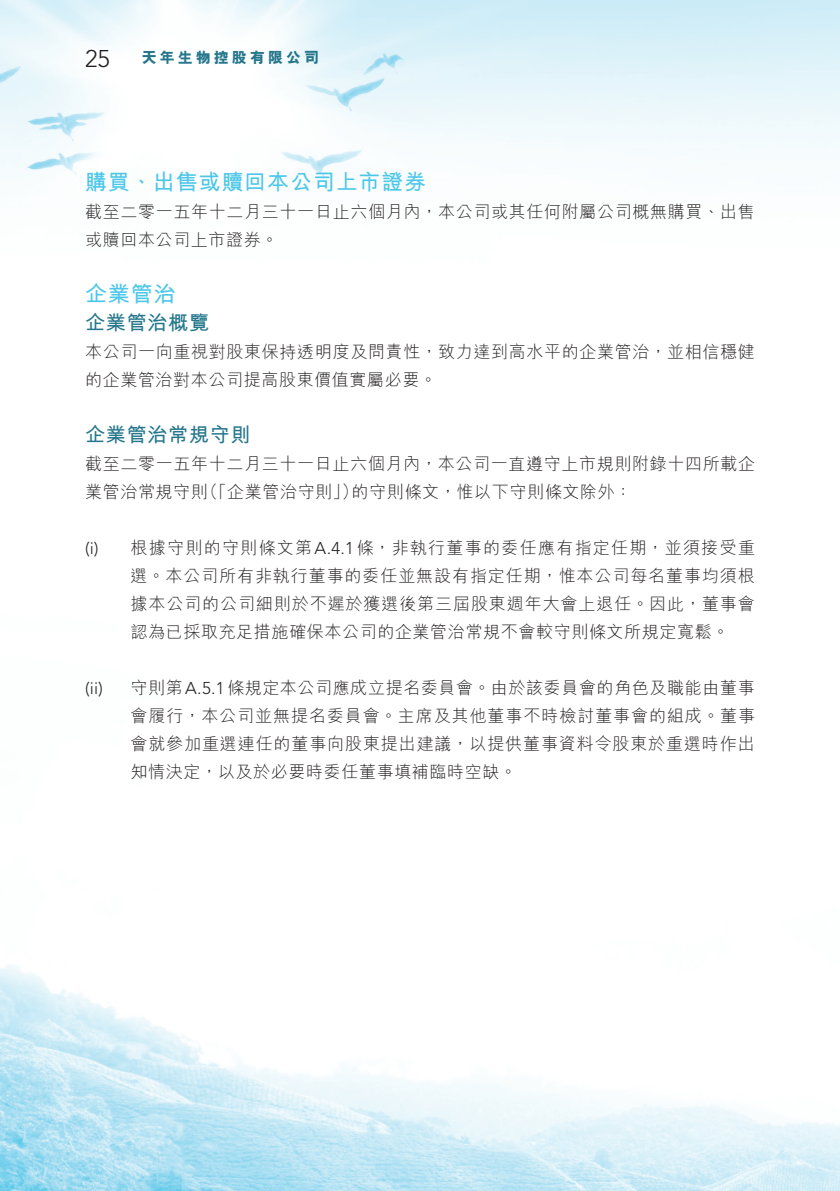
<style>
.page{position:relative;width:840px;height:1191px;background:#fff}
.page>*{position:absolute;margin:0;border:0;box-sizing:border-box;transform-origin:0 0}
.t1{font:300 24px "Avenir LT Std";color:#231f20}
._01_H1{font:700 22px "M Hei HK";letter-spacing:.04em;color:#4dc7e9}
._02_H2{font:700 20px "M Hei HK";letter-spacing:.04em;color:#26778c}
._00_txt{font:300 17px/28px "M Hei HK";letter-spacing:.04em;color:#231f20}
._00_txt-2{font:300 17px "M Hei HK";letter-spacing:.075em;color:#231f20}
._00_txt-3{font:300 17px "Avenir LT Std";color:#231f20}
.t2{font:800 15px "M Hei HK";letter-spacing:.2em;color:#26778c}
.s1{font-family:"Avenir LT Std"}
</style>
<div class="page">
<img style="left:0;top:0;width:839px;height:1191px">
<p class="t1" style="left:85px;top:45px;width:26px">25</p>
<p class="t2" style="left:142px;top:50px;width:178px">天年生物控股有限公司</p>
<p class="_01_H1" style="left:85px;top:166px;width:342px">購買、出售或贖回本公司上市證券</p>
<p class="_00_txt" style="left:85px;top:197px;width:671px">截至二零一五年十二月三十一日止六個月內，本公司或其任何附屬公司概無購買、出售或贖回本公司上市證券。</p>
<p class="_01_H1" style="left:85px;top:278px;width:92px">企業管治</p>
<p class="_02_H2" style="left:85px;top:308px;width:125px">企業管治概覽</p>
<p class="_00_txt" style="left:85px;top:337px;width:671px">本公司一向重視對股東保持透明度及問責性，致力達到高水平的企業管治，並相信穩健的企業管治對本公司提高股東價值實屬必要。</p>
<p class="_02_H2" style="left:85px;top:420px;width:167px">企業管治常規守則</p>
<p class="_00_txt" style="left:351px;top:449px;width:405px;text-indent:-266px">截至二零一五年十二月三十一日止六個月內，本公司一直遵守上市規則附錄十四所載企的守則條文，惟以下守則條文除外：</p>
<p class="_00_txt" style="left:201px;top:477px;width:159px">（「企業管治守則」）</p>
<p class="_00_txt" style="left:85px;top:477px;width:124px">業管治常規守則</p>
<p class="_00_txt-2" style="left:130px;top:539px;width:625px">根據守則的守則條文第<span class="s1">A.4.1</span>條，非執行董事的委任應有指定任期，並須接受重</p>
<p class="_00_txt-3" style="left:85px;top:538px;width:15px">)i(</p>
<p class="_00_txt-3" style="left:85px;top:678px;width:19px">)i i(</p>
<p class="_00_txt" style="left:130px;top:561px;width:625px;text-align:justify">選。本公司所有非執行董事的委任並無設有指定任期，惟本公司每名董事均須根據本公司的公司細則於不遲於獲選後第三屆股東週年大會上退任。因此，董事會認為已採取充足措施確保本公司的企業管治常規不會較守則條文所規定寬鬆。</p>
<p class="_00_txt" style="left:130px;top:673px;width:625px">守則第<span class="s1">A.5.1</span>條規定本公司應成立提名委員會。由於該委員會的角色及職能由董事</p>
<p class="_00_txt" style="left:130px;top:701px;width:625px;text-align:justify">會履行，本公司並無提名委員會。主席及其他董事不時檢討董事會的組成。董事會就參加重選連任的董事向股東提出建議，以提供董事資料令股東於重選時作出知情決定，以及於必要時委任董事填補臨時空缺。</p>
</div>
